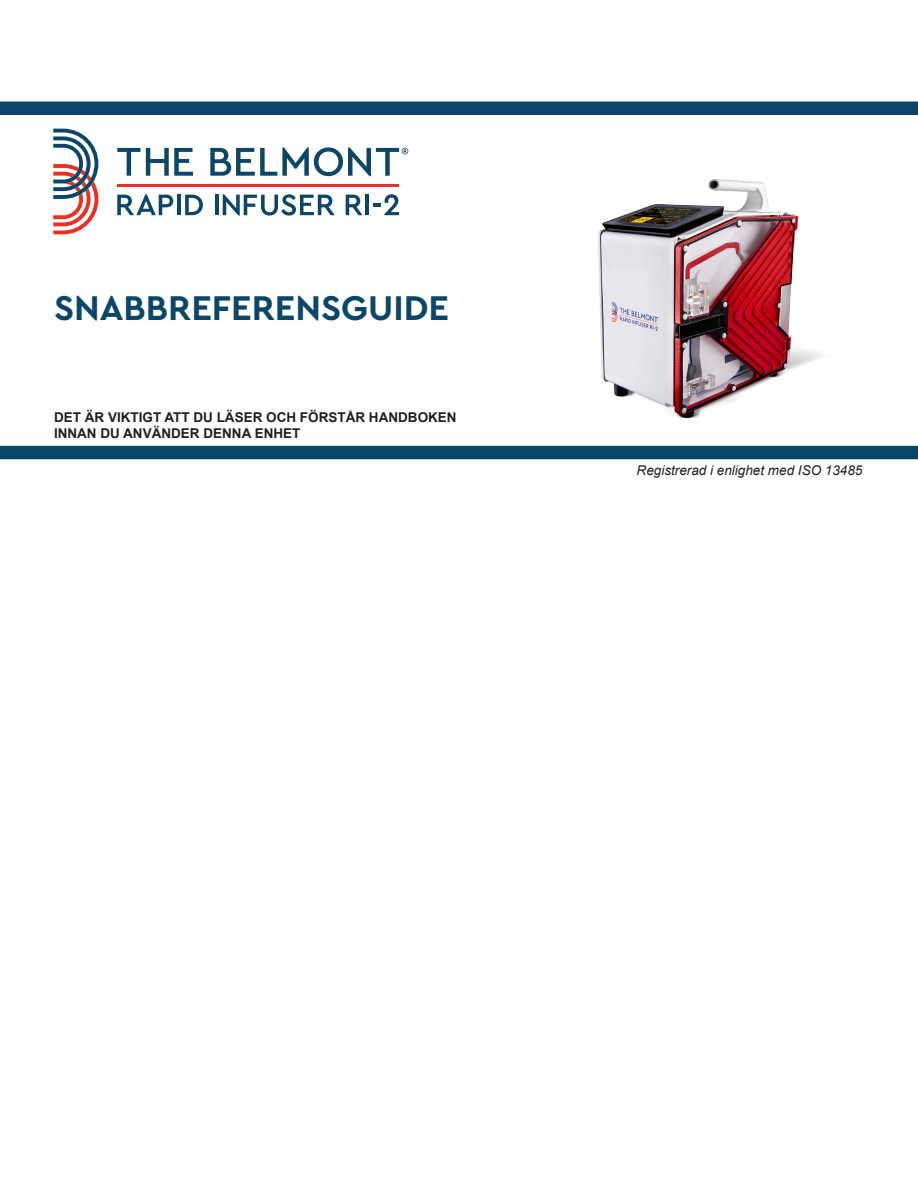
<style>
.page{position:relative;width:918px;height:1188px;background:#fff}
.page>*{position:absolute;margin:0;border:0;box-sizing:border-box;transform-origin:0 0}
.t1{font:700 36px "Cera PRO";color:#0b4668}
.Arial_Bold{font:700 13.5px/16.2px "Arial";color:#231f20}
.t2{font:italic 13.5px "Arial";color:#231f20}
</style>
<div class="page">
<div style="left:0;top:102px;width:918px;height:13px;background:#0b4668"></div>
<div style="left:0;top:446px;width:918px;height:13px;background:#0b4668"></div>
<hr style="left:117px;top:184px;width:282px;height:2px;background:#ee2e22">
<svg style="left:53px;top:129px;width:45px;height:105px"></svg>
<svg style="left:117px;top:148px;width:23px;height:28px"></svg>
<svg style="left:146px;top:148px;width:47px;height:28px"></svg>
<svg style="left:117px;top:194px;width:56px;height:21px"></svg>
<hr style="left:177px;top:195px;width:4px;height:20px;background:#0b4668">
<svg style="left:185px;top:195px;width:18px;height:20px"></svg>
<hr style="left:215px;top:195px;width:4px;height:20px;background:#0b4668">
<svg style="left:223px;top:194px;width:112px;height:22px"></svg>
<svg style="left:346px;top:195px;width:17px;height:20px"></svg>
<hr style="left:365px;top:195px;width:4px;height:20px;background:#0b4668">
<svg style="left:373px;top:194px;width:26px;height:21px"></svg>
<svg style="left:210px;top:147px;width:198px;height:29px"></svg>
<img style="left:527px;top:179px;width:335px;height:267px">
<p class="t1" style="left:54px;top:287px;width:397px">SNABBREFERENSGUIDE</p>
<p class="Arial_Bold" style="left:54px;top:409px;width:404px">DET ÄR VIKTIGT ATT DU LÄSER OCH FÖRSTÅR HANDBOKEN<br>INNAN DU ANVÄNDER DENNA ENHET</p>
<p class="t2" style="left:637px;top:462px;width:227px">Registrerad i enlighet med ISO 13485</p>
</div>
